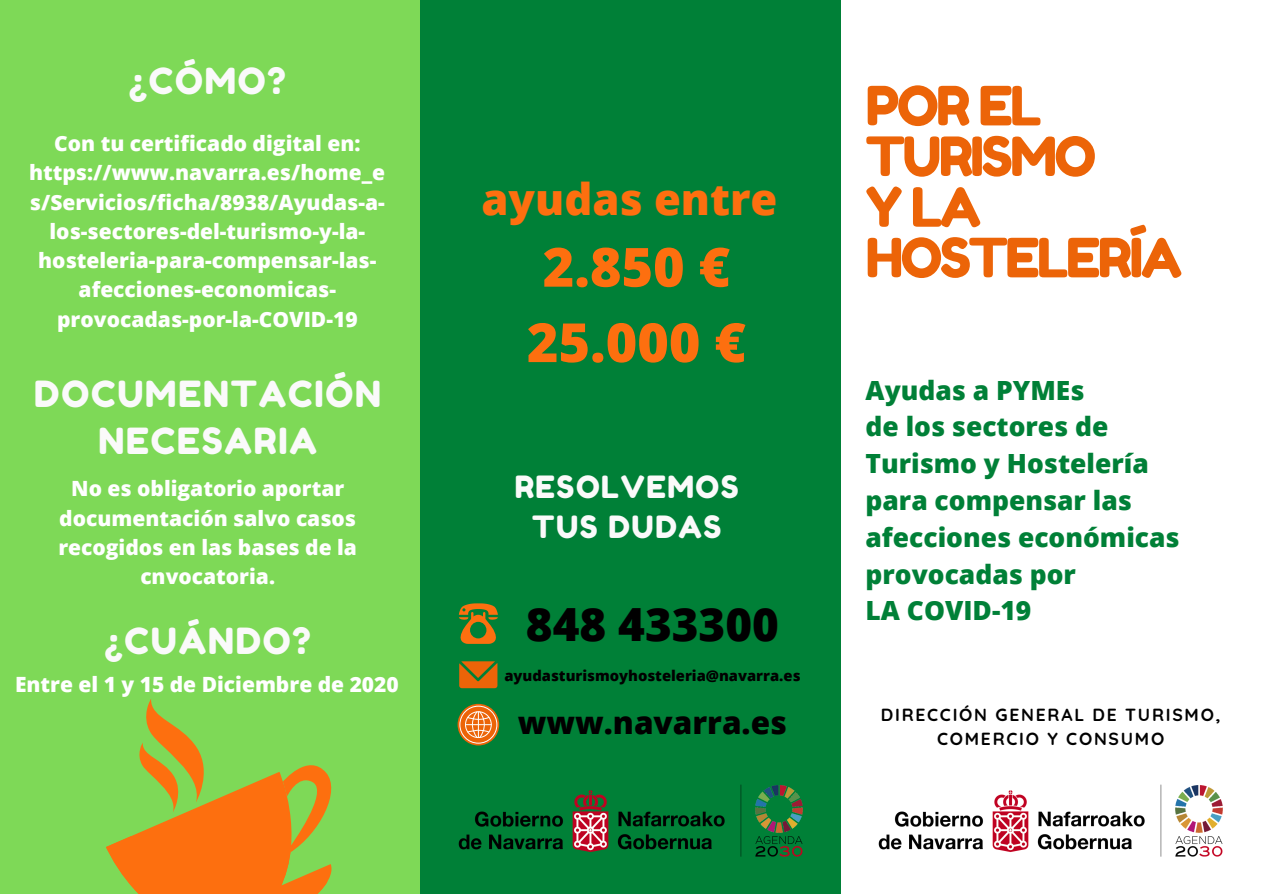
<style>
.page{position:relative;width:1263px;height:894px;background:#fff}
.page>*{position:absolute;margin:0;border:0;box-sizing:border-box;transform-origin:0 0}
.t1{font:54px/50.6px "Fredoka One";letter-spacing:-.05em;color:#ec6408}
.t2{font:800 54px/75.3px "Open Sans";color:#fd6f0f}
.t3{font:800 45.75px "Open Sans";color:#000}
.t4{font:800 43.65px "Open Sans";color:#fd6f0f}
.t5{font:36px/46px "Fredoka One";letter-spacing:.05em;color:#fafafa;text-align:center}
.t6{font:800 31.5px "Open Sans";color:#000}
.t7{font:30.6px/39.5px "Fredoka One";letter-spacing:.05em;color:#fafafa;text-align:center}
.t8{font:800 26.4px/36.8px "Open Sans";color:#008037}
.t9{font:800 21px/29.2px "Open Sans";color:#fff;text-align:center}
.t10{font:700 17.55px/24px "Quicksand";letter-spacing:.1em;color:#000;text-align:center}
.t11{font:800 14.7px "Open Sans";color:#000}
</style>
<div class="page">
<div style="left:0;top:0;width:439px;height:893px;background:#7ed957"></div>
<div style="left:421px;top:0;width:420px;height:893px;background:#008037"></div>
<svg style="left:106px;top:699px;width:226px;height:194px"></svg>
<img style="left:459px;top:784px;width:344px;height:73px">
<img style="left:878px;top:784px;width:345px;height:73px">
<svg style="left:458px;top:603px;width:40px;height:40px"></svg>
<svg style="left:459px;top:661px;width:38px;height:27px"></svg>
<svg style="left:458px;top:703px;width:41px;height:42px"></svg>
<div style="left:459px;top:705px;width:38px;height:38px;border:1px solid #fff;border-radius:50%"></div>
<div style="left:465px;top:711px;width:27px;height:26px;border:1px solid #fff;border-radius:50%"></div>
<svg style="left:465px;top:710px;width:26px;height:28px"></svg>
<h3 class="t5" style="left:129px;top:58px;width:159px">¿CÓMO?</h3>
<p class="t9" style="left:29px;top:128px;width:358px">Con tu certificado digital en: https://www.navarra.es/home_e s/Servicios/ficha/8938/Ayudas-a&shy;los-sectores-del-turismo-y-la&shy;hosteleria-para-compensar-las&shy;afecciones-economicas&shy;provocadas-por-la-COVID-19</p>
<h3 class="t5" style="left:34px;top:371px;width:348px">DOCUMENTACIÓN<br>NECESARIA</h3>
<p class="t9" style="left:58px;top:473px;width:300px">No es obligatorio aportar documentación salvo casos recogidos en las bases de la cnvocatoria.</p>
<h3 class="t5" style="left:104px;top:617px;width:208px">¿CUÁNDO?</h3>
<h3 class="t4" style="left:481px;top:168px;width:298px">ayudas entre</h3>
<h1 class="t2" style="left:527px;top:228px;width:221px">2.850 €<br>25.000 €</h1>
<h3 class="t7" style="left:515px;top:467px;width:225px">RESOLVEMOS<br>TUS DUDAS</h3>
<h2 class="t3" style="left:526px;top:592px;width:254px">848 433300</h2>
<p class="t9" style="left:15px;top:668px;width:385px">Entre el 1 y 15 de Diciembre de 2020</p>
<p class="t11" style="left:504px;top:664px;width:298px">ayudasturismoyhosteleria@navarra.es</p>
<h3 class="t6" style="left:518px;top:700px;width:271px">www.navarra.es</h3>
<h1 class="t1" style="left:865px;top:80px;width:318px">POR EL<br>TURISMO<br>YLA<br>HOSTELERÍA</h1>
<p class="t8" style="left:865px;top:371px;width:316px">Ayudas a PYMEs<br>de los sectores de<br>Turismo y Hostelería para compensar las afecciones económicas provocadas por<br>LA COVID-19</p>
<p class="t10" style="left:881px;top:702px;width:341px">DIRECCIÓN GENERAL DE TURISMO,<br>COMERCIO Y CONSUMO</p>
</div>
